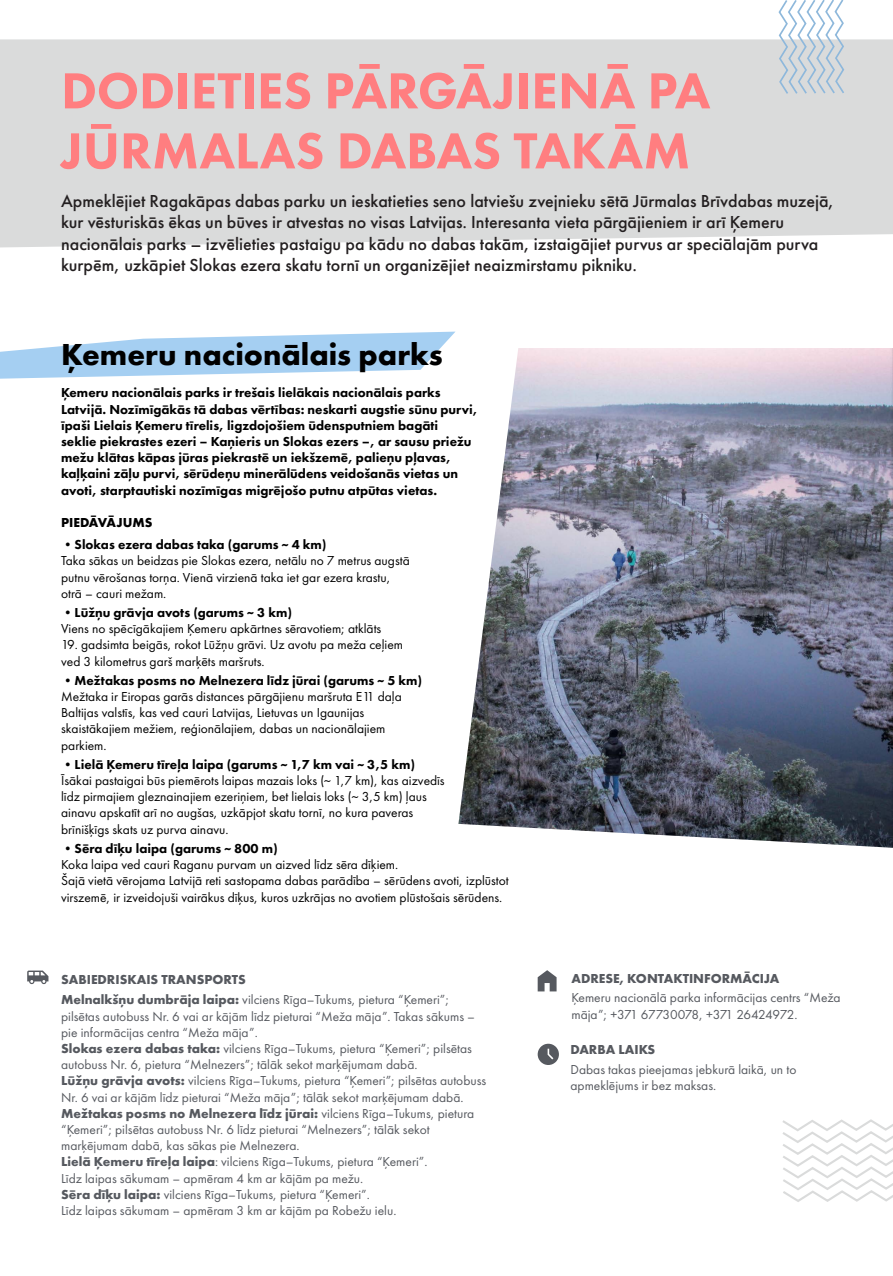
<style>
.page{position:relative;width:893px;height:1276px;background:#fff}
.page>*{position:absolute;margin:0;border:0;box-sizing:border-box;transform-origin:0 0}
.t1{font:800 52.5px/60px "Futura PT";letter-spacing:-.005em;color:#ff7e80}
.t2{font:700 31.5px "Futura PT";color:#000}
.t3{font:500 18px/21.6px "Futura PT";color:#231f20}
.t4{font:13.5px/16.2px "Futura PT Book";color:#000}
.t5{font:13.5px/16.2px "Futura PT Book";color:#56595f}
.t6{font:800 13.5px/16.2px "Futura PT";color:#000}
.t7{font:700 13.5px "Futura PT";color:#56595f}
.t8{font:700 13.5px "Futura PT";color:#000}
.s1{font-family:"Futura PT";font-weight:700}
.s2{font-family:"Futura PT Book";font-weight:400}
</style>
<div class="page">
<svg style="left:782px;top:1119px;width:111px;height:83px"></svg>
<svg style="left:538px;top:1043px;width:21px;height:22px"></svg>
<svg style="left:538px;top:970px;width:19px;height:21px"></svg>
<svg style="left:27px;top:970px;width:21px;height:14px"></svg>
<div style="left:0;top:39px;width:893px;height:208px;background:#dadbdb"></div>
<svg style="left:777px;top:0;width:69px;height:96px"></svg>
<svg style="left:0;top:332px;width:455px;height:47px"></svg>
<img style="left:458px;top:348px;width:435px;height:500px">
<h1 class="t1" style="left:61px;top:60px;width:651px">DODIETIES PĀRGĀJIENĀ PA<br>JŪRMALAS DABAS TAKĀM</h1>
<p class="t3" style="left:61px;top:190px;width:775px">Apmeklējiet Ragakāpas dabas parku un ieskatieties seno latviešu zvejnieku sētā Jūrmalas Brīvdabas muzejā, kur vēsturiskās ēkas un būves ir atvestas no visas Latvijas. Interesanta vieta pārgājieniem ir arī Ķemeru nacionālais parks – izvēlieties pastaigu pa kādu no dabas takām, izstaigājiet purvus ar speciālajām purva kurpēm, uzkāpiet Slokas ezera skatu tornī un organizējiet neaizmirstamu pikniku.</p>
<h2 class="t2" style="left:61px;top:334px;width:383px">Ķemeru nacionālais parks</h2>
<p class="t6" style="left:61px;top:384px;width:418px">Ķemeru nacionālais parks ir trešais lielākais nacionālais parks Latvijā. Nozīmīgākās tā dabas vērtības: neskarti augstie sūnu purvi, īpaši Lielais Ķemeru tīrelis, ligzdojošiem ūdensputniem bagāti<br>seklie piekrastes ezeri – Kaņieris un Slokas ezers –, ar sausu priežu mežu klātas kāpas jūras piekrastē un iekšzemē, palieņu pļavas, kaļķaini zāļu purvi, sērūdeņu minerālūdens veidošanās vietas un avoti, starptautiski nozīmīgas migrējošo putnu atpūtas vietas.</p>
<p class="t8" style="left:61px;top:514px;width:93px">PIEDĀVĀJUMS</p>
<p class="t6" style="left:61px;top:536px;width:267px">•Slokas ezera dabas taka (garums ~ 4 km)</p>
<p class="t4" style="left:61px;top:553px;width:350px">Taka sākas un beidzas pie Slokas ezera, netālu no 7 metrus augstā putnu vērošanas torņa. Vienā virzienā taka iet gar ezera krastu, otrā – cauri mežam.</p>
<p class="t6" style="left:61px;top:604px;width:232px">•Lūžņu grāvja avots (garums ~ 3 km)</p>
<p class="t4" style="left:61px;top:620px;width:322px">Viens no spēcīgākajiem Ķemeru apkārtnes sēravotiem; atklāts</p>
<p class="t4" style="left:61px;top:637px;width:343px">19. gadsimta beigās, rokot Lūžņu grāvi. Uz avotu pa meža ceļiem ved 3 kilometrus garš marķēts maršruts.</p>
<p class="t6" style="left:61px;top:672px;width:363px">•Mežtakas posms no Melnezera līdz jūrai (garums ~ 5 km)</p>
<p class="t4" style="left:61px;top:688px;width:342px">Mežtaka ir Eiropas garās distances pārgājienu maršruta E11 daļa Baltijas valstīs, kas ved cauri Latvijas, Lietuvas un Igaunijas skaistākajiem mežiem, reģionālajiem, dabas un nacionālajiem parkiem.</p>
<p class="t6" style="left:61px;top:756px;width:355px">•Lielā Ķemeru tīreļa laipa (garums ~ 1,7 km vai ~ 3,5 km)</p>
<p class="t4" style="left:61px;top:772px;width:385px">Īsākai pastaigai būs piemērots laipas mazais loks (~ 1,7 km), kas aizvedīs līdz pirmajiem gleznainajiem ezeriņiem, bet lielais loks (~ 3,5 km) ļaus ainavu apskatīt arī no augšas, uzkāpjot skatu tornī, no kura paveras brīnišķīgs skats uz purva ainavu.</p>
<p class="t6" style="left:61px;top:840px;width:218px">•Sēra dīķu laipa (garums ~ 800 m)</p>
<p class="t4" style="left:61px;top:856px;width:449px">Koka laipa ved cauri Raganu purvam un aizved līdz sēra dīķiem.<br>Šajā vietā vērojama Latvijā reti sastopama dabas parādība – sērūdens avoti, izplūstot virszemē, ir izveidojuši vairākus dīķus, kuros uzkrājas no avotiem plūstošais sērūdens.</p>
<p class="t7" style="left:61px;top:970px;width:186px">SABIEDRISKAIS TRANSPORTS</p>
<p class="t5" style="left:61px;top:991px;width:427px"><span class="s1">Melnalkšņu dumbrāja laipa:</span> vilciens Rīga–Tukums, pietura “Ķemeri”; pilsētas autobuss Nr. 6 vai ar kājām līdz pieturai “Meža māja”. Takas sākums – pie informācijas centra “Meža māja”.<br><span class="s1">Slokas ezera dabas taka:</span> vilciens Rīga–Tukums, pietura “Ķemeri”; pilsētas autobuss Nr. 6, pietura “Melnezers”; tālāk sekot marķējumam dabā.<br><span class="s1">Lūžņu grāvja avots:</span> vilciens Rīga–Tukums, pietura “Ķemeri”; pilsētas autobuss Nr. 6 vai ar kājām līdz pieturai “Meža māja”; tālāk sekot marķējumam dabā.</p>
<p class="t7" style="left:61px;top:1104px;width:415px">Mežtakas posms no Melnezera līdz jūrai: <span class="s2">vilciens Rīga–Tukums, pietura</span></p>
<p class="t5" style="left:61px;top:1121px;width:370px">“Ķemeri”; pilsētas autobuss Nr. 6 līdz pieturai “Melnezers”; tālāk sekot marķējumam dabā, kas sākas pie Melnezera.<br><span class="s1">Lielā Ķemeru tīreļa laipa</span>: vilciens Rīga–Tukums, pietura “Ķemeri”.<br>Līdz laipas sākumam – apmēram 4 km ar kājām pa mežu.<br><span class="s1">Sēra dīķu laipa:</span> vilciens Rīga–Tukums, pietura “Ķemeri”.<br>Līdz laipas sākumam – apmēram 3 km ar kājām pa Robežu ielu.</p>
<p class="t7" style="left:571px;top:970px;width:210px">ADRESE, KONTAKTINFORMĀCIJA</p>
<p class="t5" style="left:571px;top:989px;width:271px">Ķemeru nacionālā parka informācijas centrs “Meža māja”; +371 67730078, +371 26424972.</p>
<p class="t7" style="left:570px;top:1041px;width:86px">DARBA LAIKS</p>
<p class="t5" style="left:570px;top:1061px;width:227px">Dabas takas pieejamas jebkurā laikā, un to apmeklējums ir bez maksas.</p>
</div>
